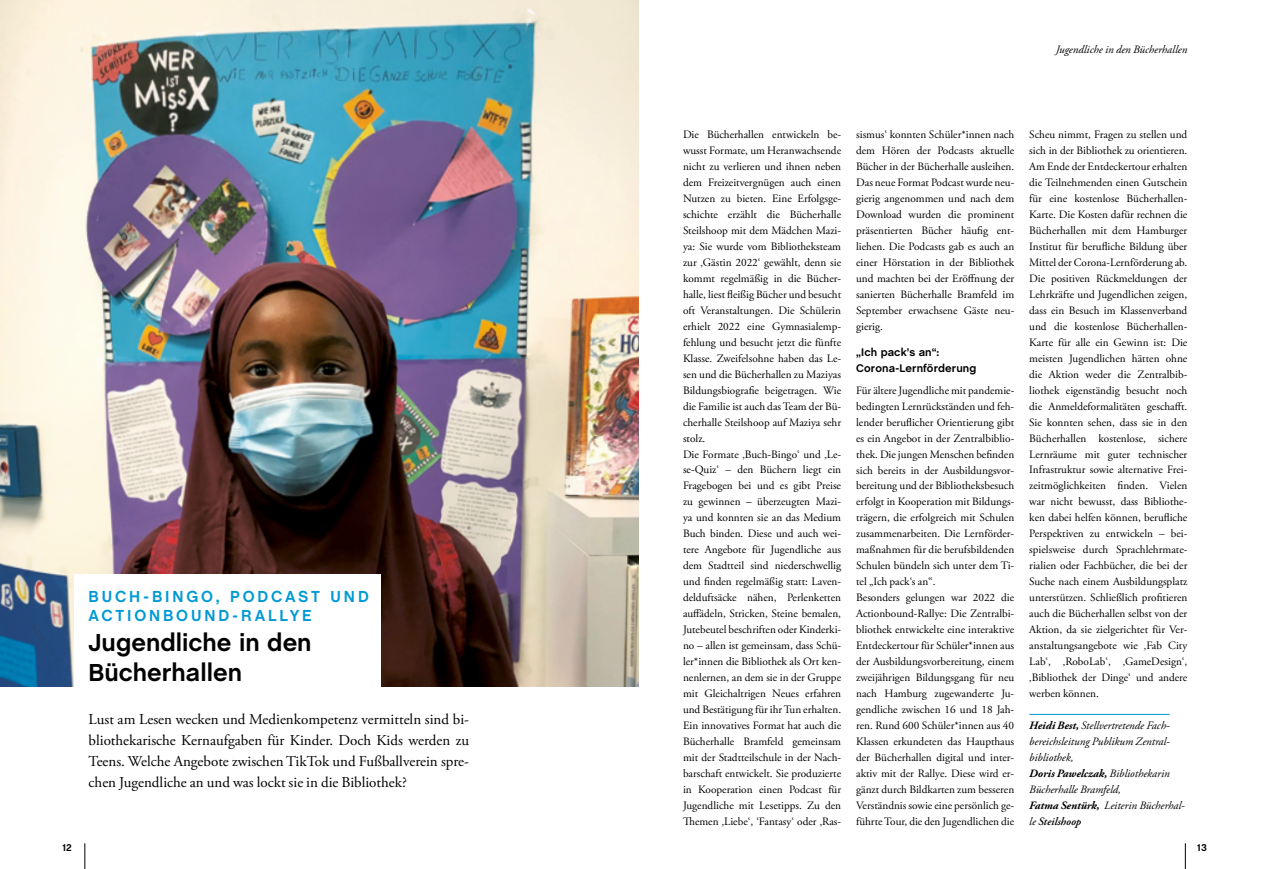
<style>
.page{position:relative;width:1276px;height:869px;background:#fff}
.page>*{position:absolute;margin:0;border:0;box-sizing:border-box;transform-origin:0 0}
.t1{font:700 25px/30px "Chalet";color:#000}
.t2{font:700 16.25px/19.5px "Chalet";letter-spacing:.175em;color:#0099d4}
.t3{font:15px/21.2px "Adobe Garamond Pro";color:#000;text-align:justify}
.t4{font:11.25px/16px "Adobe Garamond Pro";color:#000}
.t5{font:italic 11.25px/16px "Adobe Garamond Pro";color:#000}
.t6{font:700 11.25px/16px "Chalet";letter-spacing:.01em;color:#000}
.t7{font:700 10px "Chalet";color:#000}
.s1{font-weight:700}
.s2{font-weight:600}
</style>
<div class="page">
<img style="left:0;top:0;width:638px;height:686px">
<div style="left:74px;top:574px;width:306px;height:122px;background:#fff"></div>
<hr style="left:1029px;top:713px;width:140px;height:1px;background:#0099d4">
<svg style="left:1185px;top:843px;width:1px;height:25px"></svg>
<svg style="left:84px;top:843px;width:1px;height:25px"></svg>
<h2 class="t2" style="left:89px;top:587px;width:282px">BUCH-BINGO, PODCAST UND<br>ACTIONBOUND-RALLYE</h2>
<h1 class="t1" style="left:89px;top:628px;width:225px">Jugendliche in den<br>Bücherhallen</h1>
<p class="t3" style="left:89px;top:708px;width:382px">Lust am Lesen wecken und Medienkompetenz vermitteln sind bi&shy;bliothekarische Kernaufgaben für Kinder. Doch Kids werden zu Teens. Welche Angebote zwischen TikTok und Fußballverein spre&shy;chen Jugendliche an und was lockt sie in die Bibliothek?</p>
<p class="t5" style="left:1055px;top:42px;width:133px">Jugendliche in den Bücherhallen</p>
<p class="t4" style="left:683px;top:127px;width:160px">Die Bücherhallen entwickeln be&shy;wusst Formate, um Heranwachsende nicht zu verlieren und ihnen neben dem Freizeitvergnügen auch einen Nutzen zu bieten. Eine Erfolgsge&shy;schichte erzählt die Bücherhalle Steilshoop mit dem Mädchen Mazi&shy;ya: Sie wurde vom Bibliotheksteam zur ‚Gästin 2022‘ gewählt, denn sie kommt regelmäßig in die Bücher&shy;halle, liest fleißig Bücher und besucht oft Veranstaltungen. Die Schülerin erhielt 2022 eine Gymnasialemp&shy;fehlung und besucht jetzt die fünfte Klasse. Zweifelsohne haben das Le&shy;sen und die Bücherhallen zu Maziyas Bildungsbiografie beigetragen. Wie die Familie ist auch das Team der Bü&shy;cherhalle Steilshoop auf Maziya sehr stolz.<br>Die Formate ‚Buch-Bingo‘ und ‚Le&shy;se-Quiz‘ – den Büchern liegt ein Fragebogen bei und es gibt Preise zu gewinnen – überzeugten Mazi&shy;ya und konnten sie an das Medium Buch binden. Diese und auch wei&shy;tere Angebote für Jugendliche aus dem Stadtteil sind niederschwellig und finden regelmäßig statt: Laven&shy;delduftsäcke nähen, Perlenketten auffädeln, Stricken, Steine bemalen, Jutebeutel beschriften oder Kinderki&shy;no – allen ist gemeinsam, dass Schü&shy;ler*innen die Bibliothek als Ort ken&shy;nenlernen, an dem sie in der Gruppe mit Gleichaltrigen Neues erfahren und Bestätigung für ihr Tun erhalten.<br>Ein innovatives Format hat auch die Bücherhalle Bramfeld gemeinsam mit der Stadtteilschule in der Nach&shy;barschaft entwickelt. Sie produzierte in Kooperation einen Podcast für Jugendliche mit Lesetipps. Zu den Themen ‚Liebe‘, ‘Fantasy‘ oder ‚Ras-</p>
<p class="t4" style="left:856px;top:127px;width:160px;text-align:justify">sismus‘ konnten Schüler*innen nach dem Hören der Podcasts aktuelle Bücher in der Bücherhalle ausleihen.<br>Das neue Format Podcast wurde neu&shy;gierig angenommen und nach dem Download wurden die prominent präsentierten Bücher häufig ent&shy;liehen. Die Podcasts gab es auch an einer Hörstation in der Bibliothek und machten bei der Eröffnung der sanierten Bücherhalle Bramfeld im September erwachsene Gäste neu&shy;gierig.</p>
<p class="t6" style="left:856px;top:345px;width:122px">„Ich pack’s an“:<br>Corona-Lernförderung</p>
<p class="t4" style="left:856px;top:382px;width:160px">Für ältere Jugendliche mit pandemie&shy;bedingten Lernrückständen und feh&shy;lender beruflicher Orientierung gibt es ein Angebot in der Zentralbiblio&shy;thek. Die jungen Menschen befinden sich bereits in der Ausbildungsvor&shy;bereitung und der Bibliotheksbesuch erfolgt in Kooperation mit Bildungs&shy;trägern, die erfolgreich mit Schulen zusammenarbeiten. Die Lernförder&shy;maßnahmen für die berufsbildenden Schulen bündeln sich unter dem Ti&shy;tel „Ich pack‘s an“.<br>Besonders gelungen war 2022 die Actionbound-Rallye: Die Zentralbi&shy;bliothek entwickelte eine interaktive Entdeckertour für Schüler*innen aus der Ausbildungsvorbereitung, einem zweijährigen Bildungsgang für neu nach Hamburg zugewanderte Ju&shy;gendliche zwischen 16 und 18 Jah&shy;ren. Rund 600 Schüler*innen aus 40<br>Klassen erkundeten das Haupthaus der Bücherhallen digital und inter&shy;aktiv mit der Rallye. Diese wird er&shy;gänzt durch Bildkarten zum besseren Verständnis sowie eine persönlich ge&shy;führte Tour, die den Jugendlichen die</p>
<p class="t4" style="left:1029px;top:127px;width:160px;text-align:justify">Scheu nimmt, Fragen zu stellen und sich in der Bibliothek zu orientieren.<br>Am Ende der Entdeckertour erhalten die Teilnehmenden einen Gutschein für eine kostenlose Bücherhallen-Karte. Die Kosten dafür rechnen die Bücherhallen mit dem Hamburger Institut für berufliche Bildung über Mittel der Corona-Lernförderung ab.<br>Die positiven Rückmeldungen der Lehrkräfte und Jugendlichen zeigen, dass ein Besuch im Klassenverband und die kostenlose Bücherhallen-Karte für alle ein Gewinn ist: Die meisten Jugendlichen hätten ohne die Aktion weder die Zentralbib&shy;liothek eigenständig besucht noch die Anmeldeformalitäten geschafft.<br>Sie konnten sehen, dass sie in den Bücherhallen kostenlose, sichere Lernräume mit guter technischer Infrastruktur sowie alternative Frei&shy;zeitmöglichkeiten finden. Vielen war nicht bewusst, dass Bibliothe&shy;ken dabei helfen können, berufliche Perspektiven zu entwickeln – bei&shy;spielsweise durch Sprachlehrmate&shy;rialien oder Fachbücher, die bei der Suche nach einem Ausbildungsplatz unterstützen. Schließlich profitieren auch die Bücherhallen selbst von der Aktion, da sie zielgerichtet für Ver&shy;anstaltungsangebote wie ‚Fab City Lab‘, ‚RoboLab‘, ‚GameDesign‘, ‚Bibliothek der Dinge‘ und andere werben können.</p>
<p class="t5" style="left:1029px;top:717px;width:157px"><span class="s1">Heidi Best,</span> Stellvertretende Fach&shy;bereichsleitung Publikum Zentral&shy;bibliothek,<br><span class="s1">Doris Pawelczak,</span> Bibliothekarin<br>Bücherhalle Bramfeld,<br><span class="s1">Fatma Sentürk,</span> Leiterin Bücherhal&shy;le <span class="s2">Steilshoop</span></p>
<p class="t7" style="left:62px;top:841px;width:11px">12</p>
<p class="t7" style="left:1196px;top:841px;width:12px">13</p>
</div>
